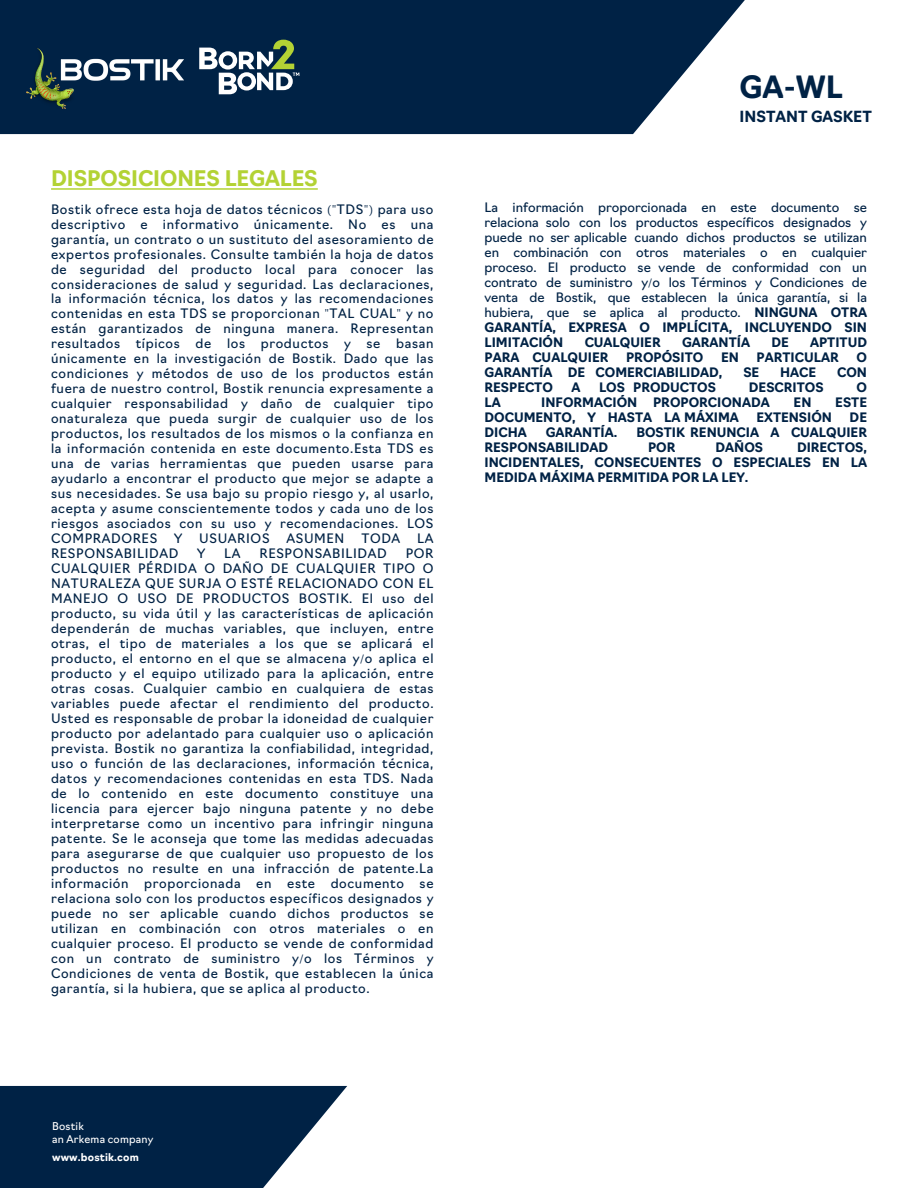
<style>
.page{position:relative;width:918px;height:1188px;background:#fff}
.page>*{position:absolute;margin:0;border:0;box-sizing:border-box;transform-origin:0 0}
.t1{font:700 30px "Navigo";color:#002245}
.title1{font:700 21px "Navigo";letter-spacing:-.005em;color:#b3d234}
.t2{font:700 15px "Navigo";color:#002245}
.text_main{font:12.75px/15px "Navigo";letter-spacing:.05em;color:#002245;text-align:justify}
.text_main-2{font:700 12.75px/15px "Navigo";color:#002245;text-align:justify}
.t3{font:10.5px/13.5px "Navigo";letter-spacing:.02em;color:#fff}
.t4{font:700 10.5px "Navigo";letter-spacing:.015em;color:#fff}
.s1{font-family:"Minion Pro"}
.s2{font-weight:700}
</style>
<div class="page">
<svg style="left:0;top:0;width:745px;height:134px;background:#183656"></svg>
<svg style="left:0;top:1086px;width:347px;height:102px;background:#1e3c5b"></svg>
<svg style="left:199px;top:40px;width:100px;height:54px"></svg>
<img style="left:19px;top:44px;width:206px;height:78px">
<hr style="left:51px;top:188px;width:267px;height:2px;background:#b3d234">
<p class="title1" style="left:51px;top:162px;width:268px">DISPOSICIONES LEGALES</p>
<p class="text_main" style="left:51px;top:200px;width:384px">Bostik ofrece esta hoja de datos técnicos <span class="s1">("</span>TDS<span class="s1">")</span> para uso descriptivo e informativo únicamente. No es una garantía, un contrato o un sustituto del asesoramiento de expertos profesionales. Consulte también la hoja de datos de seguridad del producto local para conocer las consideraciones de salud y seguridad. Las declaraciones, la información técnica, los datos y las recomendaciones contenidas en esta TDS se proporcionan <span class="s1">"</span>TAL CUAL<span class="s1">"</span> y no están garantizados de ninguna manera. Representan resultados típicos de los productos y se basan únicamente en la investigación de Bostik. Dado que las condiciones y métodos de uso de los productos están fuera de nuestro control, Bostik renuncia expresamente a cualquier responsabilidad y daño de cualquier tipo onaturaleza que pueda surgir de cualquier uso de los productos, los resultados de los mismos o la confianza en la información contenida en este documento.Esta TDS es una de varias herramientas que pueden usarse para ayudarlo a encontrar el producto que mejor se adapte a sus necesidades. Se usa bajo su propio riesgo y, al usarlo, acepta y asume conscientemente todos y cada uno de los riesgos asociados con su uso y recomendaciones. LOS COMPRADORES</p>
<p class="text_main" style="left:174px;top:530px;width:10px">Y</p>
<p class="text_main" style="left:199px;top:530px;width:72px">USUARIOS</p>
<p class="text_main" style="left:287px;top:530px;width:59px">ASUMEN</p>
<p class="text_main" style="left:361px;top:530px;width:40px">TODA</p>
<p class="text_main" style="left:417px;top:530px;width:18px">LA</p>
<p class="text_main" style="left:51px;top:545px;width:129px">RESPONSABILIDAD</p>
<p class="text_main" style="left:197px;top:545px;width:10px">Y</p>
<p class="text_main" style="left:224px;top:545px;width:18px">LA</p>
<p class="text_main" style="left:260px;top:545px;width:129px">RESPONSABILIDAD</p>
<p class="text_main" style="left:51px;top:545px;width:384px;text-indent:355px">POR CUALQUIER PÉRDIDA O DAÑO DE CUALQUIER TIPO O NATURALEZA QUE SURJA O ESTÉ RELACIONADO CON EL MANEJO O USO DE PRODUCTOS BOSTIK. El uso del producto, su vida útil y las características de aplicación dependerán de muchas variables, que incluyen, entre otras, el tipo de materiales a los que se aplicará el producto, el entorno en el que se almacena y<span class="s1">/</span>o aplica el producto y el equipo utilizado para la aplicación, entre otras cosas. Cualquier cambio en cualquiera de estas variables puede afectar el rendimiento del producto.<br>Usted es responsable de probar la idoneidad de cualquier producto por adelantado para cualquier uso o aplicación prevista. Bostik no garantiza la confiabilidad, integridad, uso o función de las declaraciones, información técnica, datos y recomendaciones contenidas en esta TDS. Nada de lo contenido en este documento constituye una licencia para ejercer bajo ninguna patente y no debe interpretarse como un incentivo para infringir ninguna patente. Se le aconseja que tome las medidas adecuadas para asegurarse de que cualquier uso propuesto de los productos no resulte en una infracción de patente.La información proporcionada en este documento se relaciona solo con los productos específicos designados y puede no ser aplicable cuando dichos productos se utilizan en combinación con otros materiales o en cualquier proceso. El producto se vende de conformidad con un contrato de suministro y<span class="s1">/</span>o los Términos y Condiciones de venta de Bostik, que establecen la única garantía, si la hubiera, que se aplica al producto.</p>
<p class="t3" style="left:52px;top:1119px;width:103px">Bostik<br>an Arkema company</p>
<p class="t4" style="left:52px;top:1149px;width:88px">www.bostik.com</p>
<h1 class="t1" style="left:739px;top:63px;width:105px">GA-WL</h1>
<p class="t2" style="left:739px;top:105px;width:134px">INSTANT GASKET</p>
<p class="text_main" style="left:485px;top:199px;width:384px">La información proporcionada en este documento se relaciona solo con los productos específicos designados y puede no ser aplicable cuando dichos productos se utilizan en combinación con otros materiales o en cualquier proceso. El producto se vende de conformidad con un contrato de suministro y<span class="s1">/</span>o los Términos y Condiciones de venta de Bostik, que establecen la única garantía, si la hubiera, que se aplica al producto. <span class="s2">NINGUNA OTRA GARANTÍA, EXPRESA O IMPLÍCITA, INCLUYENDO SIN LIMITACIÓN</span></p>
<p class="text_main-2" style="left:585px;top:334px;width:78px">CUALQUIER</p>
<p class="text_main-2" style="left:682px;top:334px;width:69px">GARANTÍA</p>
<p class="text_main-2" style="left:771px;top:334px;width:19px">DE</p>
<p class="text_main-2" style="left:810px;top:334px;width:58px">APTITUD</p>
<p class="text_main-2" style="left:485px;top:349px;width:125px">PARA CUALQUIER</p>
<p class="text_main-2" style="left:626px;top:349px;width:79px">PROPÓSITO</p>
<p class="text_main-2" style="left:721px;top:349px;width:19px">EN</p>
<p class="text_main-2" style="left:757px;top:349px;width:84px">PARTICULAR</p>
<p class="text_main-2" style="left:857px;top:349px;width:12px">O</p>
<p class="text_main-2" style="left:485px;top:364px;width:239px">GARANTÍA DE COMERCIABILIDAD,</p>
<p class="text_main-2" style="left:743px;top:364px;width:17px">SE</p>
<p class="text_main-2" style="left:780px;top:364px;width:38px">HACE</p>
<p class="text_main-2" style="left:837px;top:364px;width:31px">CON</p>
<p class="text_main-2" style="left:485px;top:379px;width:70px">RESPECTO</p>
<p class="text_main-2" style="left:571px;top:379px;width:11px">A</p>
<p class="text_main-2" style="left:599px;top:379px;width:119px">LOS PRODUCTOS</p>
<p class="text_main-2" style="left:749px;top:379px;width:76px">DESCRITOS</p>
<p class="text_main-2" style="left:857px;top:379px;width:12px">O</p>
<p class="text_main-2" style="left:485px;top:394px;width:18px">LA</p>
<p class="text_main-2" style="left:541px;top:394px;width:230px">INFORMACIÓN PROPORCIONADA</p>
<p class="text_main-2" style="left:794px;top:394px;width:19px">EN</p>
<p class="text_main-2" style="left:835px;top:394px;width:33px">ESTE</p>
<p class="text_main-2" style="left:485px;top:409px;width:256px">DOCUMENTO, Y HASTA LA MÁXIMA</p>
<p class="text_main-2" style="left:757px;top:409px;width:77px">EXTENSIÓN</p>
<p class="text_main-2" style="left:850px;top:409px;width:19px">DE</p>
<p class="text_main-2" style="left:485px;top:424px;width:44px">DICHA</p>
<p class="text_main-2" style="left:546px;top:424px;width:73px">GARANTÍA.</p>
<p class="text_main-2" style="left:636px;top:424px;width:232px">BOSTIK RENUNCIA A CUALQUIER</p>
<p class="text_main-2" style="left:485px;top:439px;width:125px">RESPONSABILIDAD</p>
<p class="text_main-2" style="left:648px;top:439px;width:29px">POR</p>
<p class="text_main-2" style="left:716px;top:439px;width:49px">DAÑOS</p>
<p class="text_main-2" style="left:485px;top:439px;width:384px;text-indent:313px">DIRECTOS, INCIDENTALES, CONSECUENTES O ESPECIALES EN LA MEDIDA MÁXIMA PERMITIDA POR LA LEY.</p>
</div>
